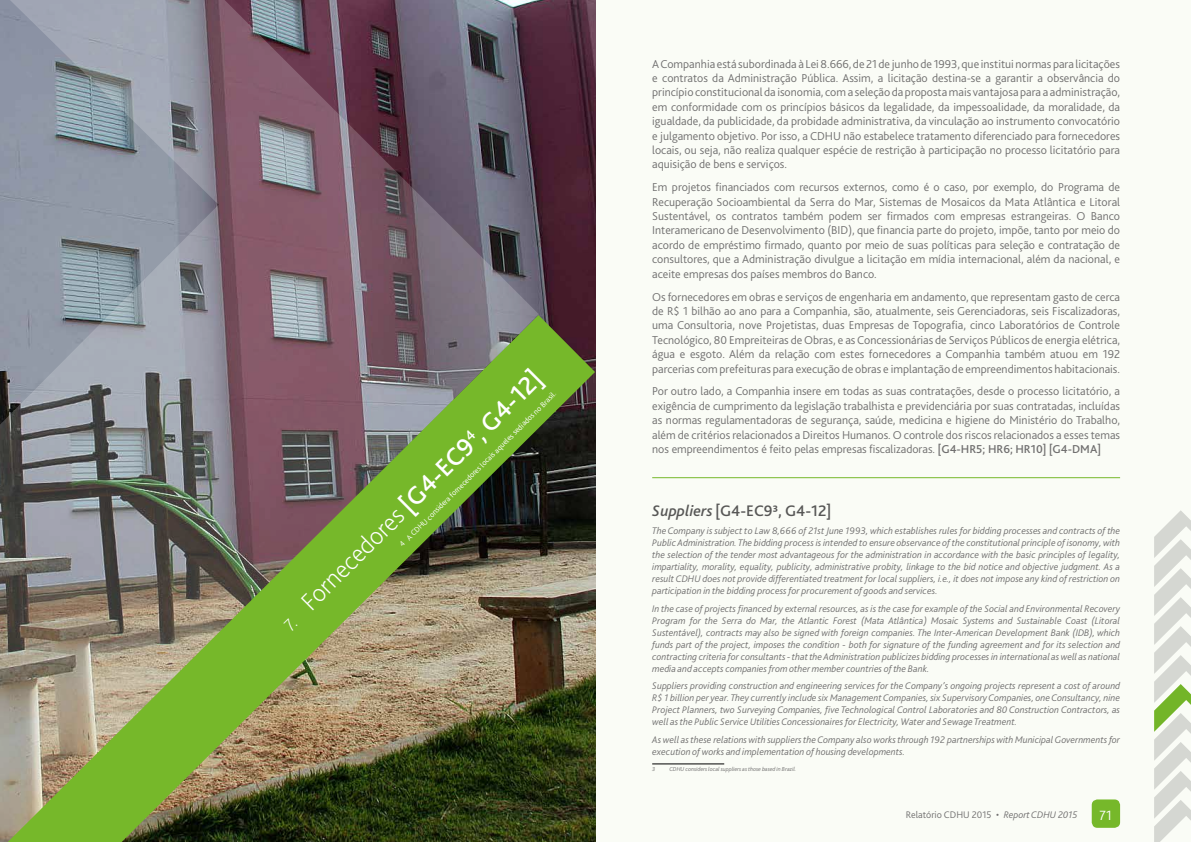
<style>
.page{position:relative;width:1191px;height:842px;background:#fafcf6}
.page>*{position:absolute;margin:0;border:0;box-sizing:border-box;transform-origin:0 0}
.t1{font:500 26px "Bliss 2";color:#fff}
.t2{font:500 16px "Bliss 2";color:#575756}
.t3{font:300 14px "Bliss 2";color:#fff}
.t4{font:300 12px/14.4px "Bliss 2";color:#706f6f;text-align:justify}
.t5{font:italic 300 10px/12px "Bliss 2";color:#706f6f;text-align:justify}
.t6{font:300 10px "Bliss 2";color:#706f6f}
.t7{font:300 8px "Bliss 2";color:#fff}
.t8{font:italic 300 6px "Bliss 2";color:#706f6f}
.s1{font-weight:200;font-size:18px}
.s2{font-weight:200}
.s3{font-weight:500}
.s4{font-style:italic}
</style>
<div class="page">
<div style="left:1091px;top:799px;width:29px;height:29px;background:#76b82a;border-radius:6px"></div>
<svg style="left:1154px;top:510px;width:37px;height:332px"></svg>
<img style="left:539px;top:0;width:56px;height:315px">
<svg style="left:0;top:0;width:539px;height:842px;background:#7e7482"></svg>
<hr style="left:652px;top:764px;width:72px;height:1px;background:#000">
<hr style="left:652px;top:477px;width:468px;height:1px;background:#76b82a">
<img style="left:8px;top:315px;width:587px;height:527px">
<svg style="left:288px;top:586px;width:66px;height:57px;background:#7eb435"></svg>
<h1 class="t1" style="left:274px;top:615px;width:357px;rotate:-45deg"><span class="s1">7.</span> <span class="s2">Fornecedores</span> [G4-EC9<sup>4</sup>, G4-12]</h1>
<p class="t7" style="left:397px;top:542px;width:219px;rotate:-45deg">4 A CDHU considera fornecedores locais aqueles sediados no Brasil.</p>
<p class="t4" style="left:652px;top:56px;width:469px">A Companhia está subordinada à Lei 8.666, de 21 de junho de 1993, que institui normas para licitações e contratos da Administração Pública. Assim, a licitação destina-se a garantir a observância do princípio constitucional da isonomia, com a seleção da proposta mais vantajosa para a administração, em conformidade com os princípios básicos da legalidade, da impessoalidade, da moralidade, da igualdade, da publicidade, da probidade administrativa, da vinculação ao instrumento convocatório e julgamento objetivo. Por isso, a CDHU não estabelece tratamento diferenciado para fornecedores locais, ou seja, não realiza qualquer espécie de restrição à participação no processo licitatório para aquisição de bens e serviços.</p>
<p class="t4" style="left:652px;top:180px;width:469px">Em projetos financiados com recursos externos, como é o caso, por exemplo, do Programa de Recuperação Socioambiental da Serra do Mar, Sistemas de Mosaicos da Mata Atlântica e Litoral Sustentável, os contratos também podem ser firmados com empresas estrangeiras. O Banco Interamericano de Desenvolvimento (BID), que financia parte do projeto, impõe, tanto por meio do acordo de empréstimo firmado, quanto por meio de suas políticas para seleção e contratação de consultores, que a Administração divulgue a licitação em mídia internacional, além da nacional, e aceite empresas dos países membros do Banco.</p>
<p class="t4" style="left:652px;top:289px;width:469px">Os fornecedores em obras e serviços de engenharia em andamento, que representam gasto de cerca de R$ 1 bilhão ao ano para a Companhia, são, atualmente, seis Gerenciadoras, seis Fiscalizadoras, uma Consultoria, nove Projetistas, duas Empresas de Topografia, cinco Laboratórios de Controle Tecnológico, 80 Empreiteiras de Obras, e as Concessionárias de Serviços Públicos de energia elétrica, água e esgoto. Além da relação com estes fornecedores a Companhia também atuou em 192 parcerias com prefeituras para execução de obras e implantação de empreendimentos habitacionais.</p>
<p class="t4" style="left:652px;top:384px;width:469px">Por outro lado, a Companhia insere em todas as suas contratações, desde o processo licitatório, a exigência de cumprimento da legislação trabalhista e previdenciária por suas contratadas, incluídas as normas regulamentadoras de segurança, saúde, medicina e higiene do Ministério do Trabalho, além de critérios relacionados a Direitos Humanos. O controle dos riscos relacionados a esses temas nos empreendimentos é feito pelas empresas fiscalizadoras. <span class="s3">[G4-HR5; HR6; HR10] [G4-DMA]</span></p>
<h2 class="t2" style="left:652px;top:501px;width:180px"><span class="s4">Suppliers</span> [G4-EC93, G4-12]</h2>
<p class="t5" style="left:652px;top:524px;width:469px">The Company is subject to Law 8,666 of 2 1st June 1993, which establishes rules for bidding processes and contracts of the Public Administration. The bidding process is intended to ensure observance of the constitutional principle of isonomy, with the selection of the tender most advantageous for the administration in accordance with the basic principles of legality, impartiality, morality, equality, publicity, administrative probity, linkage to the bid notice and objective judgment. As a result CDHU does not provide differentiated treatment for local suppliers, i.e., it does not impose any kind of restriction on participation in the bidding process for procurement of goods and services.</p>
<p class="t5" style="left:652px;top:602px;width:469px">In the case of projects financed by external resources, as is the case for example of the Social and Environmental Recovery Program for the Serra do Mar, the Atlantic Forest (Mata Atlântica) Mosaic Systems and Sustainable Coast (Litoral Sustentável), contracts may also be signed with foreign companies. The Inter-American Development Bank (IDB), which funds part of the project, imposes the condition - both for signature of the funding agreement and for its selection and contracting criteria for consultants - that the Administration publicizes bidding processes in international as well as national media and accepts companies from other member countries of the Bank.</p>
<p class="t5" style="left:652px;top:680px;width:469px">Suppliers providing construction and engineering services for the Company’s ongoing projects represent a cost of around R$ 1 billion per year. They currently include six Management Companies, six Supervisory Companies, one Consultancy, nine Project Planners, two Surveying Companies, five Technological Control Laboratories and 80 Construction Contractors, as well as the Public Service Utilities Concessionaires for Electricity, Water and Sewage Treatment.</p>
<p class="t5" style="left:652px;top:733px;width:469px">As well as these relations with suppliers the Company also works through 192 partnerships with Municipal Governments for execution of works and implementation of housing developments.</p>
<p class="t8" style="left:652px;top:765px;width:5px">3</p>
<p class="t8" style="left:669px;top:765px;width:128px">CDHU considers local suppliers as those based in Brazil.</p>
<p class="t6" style="left:906px;top:809px;width:173px">Relatório CDHU 2015 • <span class="s4">Report CDHU 2015</span></p>
<p class="t3" style="left:1099px;top:807px;width:14px">71</p>
</div>
